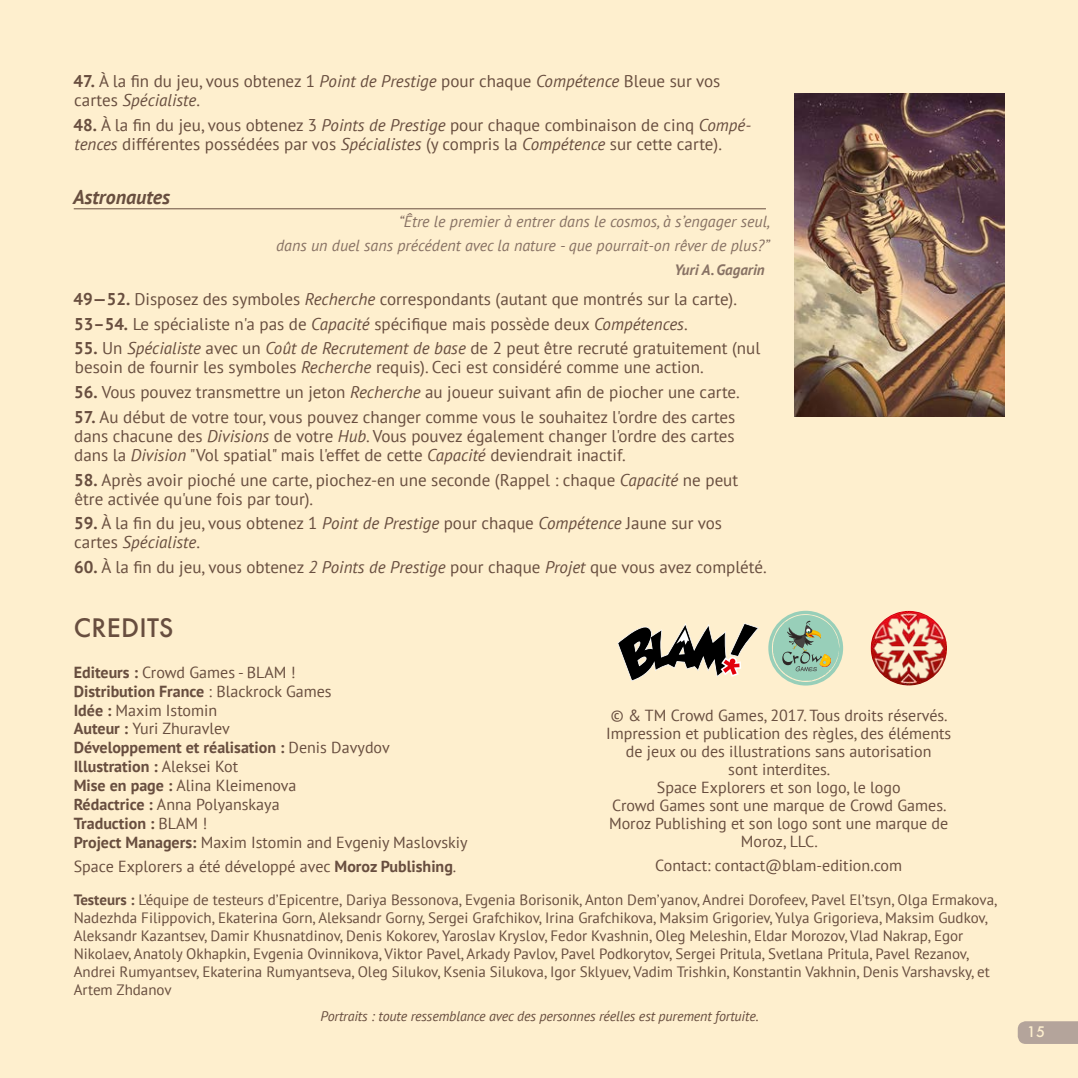
<style>
.page{position:relative;width:1078px;height:1078px;background:#fff}
.page>*{position:absolute;margin:0;border:0;box-sizing:border-box;transform-origin:0 0}
.t1{font:500 28px "Futura";letter-spacing:.01em;color:#684e3f}
.t2{font:italic 700 20px "PT Sans";color:#684e3f}
.t3{font:17px/19px "PT Sans";color:#684e3f}
.t4{font:16px/18.8px "PT Sans";color:#684e3f}
.t5{font:italic 16px/23.6px "PT Sans";color:#887264;text-align:right}
.t6{font:500 16px "Futura";color:#feefce}
.t7{font:15px/18px "PT Sans";color:#684e3f}
.t8{font:italic 700 15px "PT Sans";color:#887264}
.t9{font:italic 14px "PT Sans";letter-spacing:-.01em;color:#684e3f}
.s1{font-weight:700}
.s2{font-style:italic}
</style>
<div class="page">
<div style="left:0;top:0;width:1077px;height:1077px;background:#feefce"></div>
<svg style="left:1017px;top:1021px;width:60px;height:22px"></svg>
<hr style="left:74px;top:208px;width:691px;height:1px;background:#684e3f">
<img style="left:794px;top:93px;width:209px;height:323px">
<svg style="left:768px;top:610px;width:74px;height:75px"></svg>
<img style="left:870px;top:610px;width:76px;height:75px">
<svg style="left:617px;top:623px;width:142px;height:58px"></svg>
<p class="t3" style="left:74px;top:71px;width:648px"><span class="s1">47.</span> À la fin du jeu, vous obtenez 1 <span class="s2">Point de Prestige</span> pour chaque <span class="s2">Compétence</span> Bleue sur vos cartes <span class="s2">Spécialiste</span>.</p>
<p class="t3" style="left:74px;top:115px;width:679px"><span class="s1">48.</span> À la fin du jeu, vous obtenez 3 <span class="s2">Points de Prestige</span> pour chaque combinaison de cinq <span class="s2">Compé&shy;tences</span> différentes possédées par vos <span class="s2">Spécialistes</span> (y compris la <span class="s2">Compétence</span> sur cette carte).</p>
<p class="t2" style="left:73px;top:183px;width:98px">Astronautes</p>
<p class="t5" style="left:276px;top:209px;width:495px">“Être le premier à entrer dans le cosmos, à s’engager seul,<br>dans un duel sans précédent avec la nature - que pourrait-on rêver de plus?”</p>
<p class="t8" style="left:674px;top:259px;width:92px">Yuri A. Gagarin</p>
<p class="t3" style="left:74px;top:286px;width:664px;line-height:24.6px"><span class="s1">49—52.</span> Disposez des symboles <span class="s2">Recherche</span> correspondants (autant que montrés sur la carte).<br><span class="s1">53–54.</span> Le spécialiste n'a pas de <span class="s2">Capacité</span> spécifique mais possède deux <span class="s2">Compétences</span>.</p>
<p class="t3" style="left:74px;top:338px;width:687px"><span class="s1">55.</span> Un <span class="s2">Spécialiste</span> avec un <span class="s2">Coût de Recrutement de base</span> de 2 peut être recruté gratuitement (nul besoin de fournir les symboles <span class="s2">Recherche</span> requis). Ceci est considéré comme une action.</p>
<p class="t3" style="left:74px;top:382px;width:667px"><span class="s1">56.</span> Vous pouvez transmettre un jeton <span class="s2">Recherche</span> au joueur suivant afin de piocher une carte.</p>
<p class="t3" style="left:74px;top:407px;width:662px;text-align:justify"><span class="s1">57.</span> Au début de votre tour, vous pouvez changer comme vous le souhaitez l'ordre des cartes dans chacune des <span class="s2">Divisions</span> de votre <span class="s2">Hub</span>. Vous pouvez également changer l'ordre des cartes dans la <span class="s2">Division</span> "Vol spatial" mais l'effet de cette <span class="s2">Capacité</span> deviendrait inactif.</p>
<p class="t3" style="left:74px;top:469px;width:665px"><span class="s1">58.</span> Après avoir pioché une carte, piochez-en une seconde (Rappel : chaque <span class="s2">Capacité</span> ne peut être activée qu'une fois par tour).</p>
<p class="t3" style="left:74px;top:513px;width:649px"><span class="s1">59.</span> À la fin du jeu, vous obtenez 1 <span class="s2">Point de Prestige</span> pour chaque <span class="s2">Compétence</span> Jaune sur vos cartes <span class="s2">Spécialiste</span>.</p>
<p class="t3" style="left:74px;top:557px;width:694px"><span class="s1">60.</span> À la fin du jeu, vous obtenez <span class="s2">2 Points de Prestige</span> pour chaque <span class="s2">Projet</span> que vous avez complété.</p>
<h1 class="t1" style="left:74px;top:611px;width:101px">CREDITS</h1>
<p class="t4" style="left:74px;top:662px;width:395px"><span class="s1">Editeurs :</span> Crowd Games - BLAM !<br><span class="s1">Distribution France</span> : Blackrock Games<br><span class="s1">Idée :</span> Maxim Istomin<br><span class="s1">Auteur :</span> Yuri Zhuravlev<br><span class="s1">Développement et réalisation :</span> Denis Davydov<br><span class="s1">Illustration :</span> Aleksei Kot<br><span class="s1">Mise en page :</span> Alina Kleimenova<br><span class="s1">Rédactrice :</span> Anna Polyanskaya<br><span class="s1">Traduction :</span> BLAM !<br><span class="s1">Project Managers:</span> Maxim Istomin and Evgeniy Maslovskiy</p>
<p class="t4" style="left:74px;top:856px;width:384px">Space Explorers a été développé avec <span class="s1">Moroz Publishing</span>.</p>
<p class="t4" style="left:606px;top:705px;width:346px;line-height:18px;text-align:center">© &amp; TM Crowd Games, 2017. Tous droits réservés.<br>Impression et publication des règles, des éléments de jeux ou des illustrations sans autorisation<br>sont interdites.<br>Space Explorers et son logo, le logo<br>Crowd Games sont une marque de Crowd Games.<br>Moroz Publishing et son logo sont une marque de Moroz, LLC.</p>
<p class="t4" style="left:655px;top:854px;width:248px">Contact: contact@blam-edition.com</p>
<p class="t7" style="left:74px;top:889px;width:925px"><span class="s1">Testeurs :</span> L’équipe de testeurs d’Epicentre, Dariya Bessonova, Evgenia Borisonik, Anton Dem’yanov, Andrei Dorofeev, Pavel El’tsyn, Olga Ermakova, Nadezhda Filippovich, Ekaterina Gorn, Aleksandr Gorny, Sergei Grafchikov, Irina Grafchikova, Maksim Grigoriev, Yulya Grigorieva, Maksim Gudkov, Aleksandr Kazantsev, Damir Khusnatdinov, Denis Kokorev, Yaroslav Kryslov, Fedor Kvashnin, Oleg Meleshin, Eldar Morozov, Vlad Nakrap, Egor Nikolaev, Anatoly Okhapkin, Evgenia Ovinnikova, Viktor Pavel, Arkady Pavlov, Pavel Podkorytov, Sergei Pritula, Svetlana Pritula, Pavel Rezanov, Andrei Rumyantsev, Ekaterina Rumyantseva, Oleg Silukov, Ksenia Silukova, Igor Sklyuev, Vadim Trishkin, Konstantin Vakhnin, Denis Varshavsky, et Artem Zhdanov</p>
<p class="t9" style="left:320px;top:1006px;width:439px">Portraits : toute ressemblance avec des personnes réelles est purement fortuite.</p>
<p class="t6" style="left:1026px;top:1021px;width:20px">15</p>
</div>
